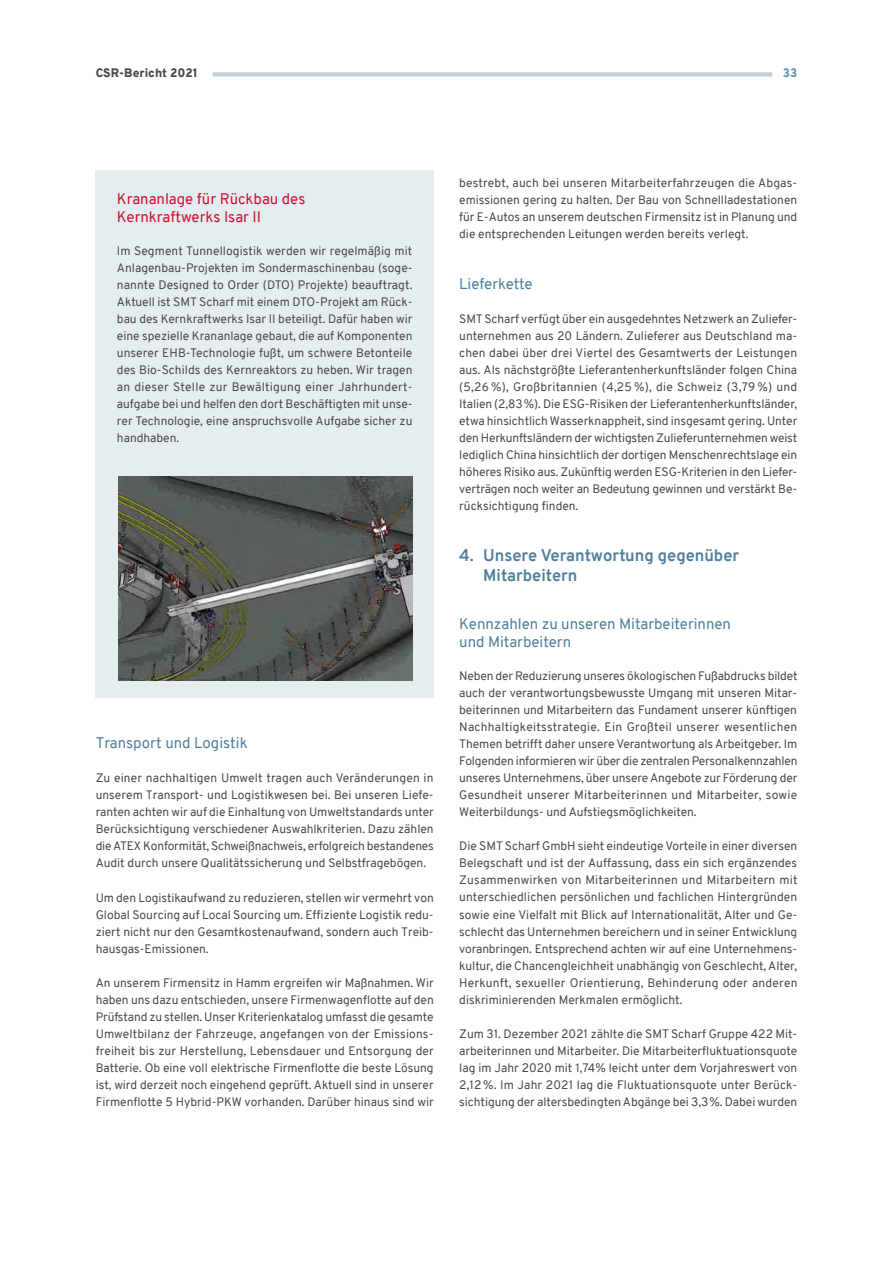
<style>
.page{position:relative;width:893px;height:1263px;background:#fff}
.page>*{position:absolute;margin:0;border:0;box-sizing:border-box;transform-origin:0 0}
.t1{font:700 16.5px/19.8px "Overpass";color:#4f7f9c}
.t2{font:15px/18px "Overpass";color:#4f7f9c}
.t3{font:15px/18px "Overpass";color:#ce0e2d}
.t4{font:12px/17px "Overpass";color:#494948}
.t5{font:900 12px "Overpass";color:#494948}
.t6{font:900 12px "Overpass";color:#6992ab}
</style>
<div class="page">
<div style="left:213px;top:72px;width:559px;height:5px;background:#c1d2dc"></div>
<div style="left:96px;top:170px;width:338px;height:527px;background:#e6edf1"></div>
<img style="left:118px;top:476px;width:294px;height:204px">
<p class="t5" style="left:96px;top:64px;width:104px">CSR-Bericht 2021</p>
<p class="t6" style="left:783px;top:64px;width:16px">33</p>
<p class="t3" style="left:117px;top:190px;width:190px">Krananlage für Rückbau des<br>Kernkraftwerks Isar II</p>
<p class="t4" style="left:117px;top:243px;width:297px">Im Segment Tunnellogistik werden wir regelmäßig mit Anlagenbau-Projekten im Sondermaschinenbau (soge&shy;nannte Designed to Order (DTO) Projekte) beauftragt.<br>Aktuell ist SMT Scharf mit einem DTO-Projekt am Rück&shy;bau des Kernkraftwerks Isar II beteiligt. Dafür haben wir eine spezielle Krananlage gebaut, die auf Komponenten unserer EHB-Technologie fußt, um schwere Betonteile des Bio-Schilds des Kernreaktors zu heben. Wir tragen an dieser Stelle zur Bewältigung einer Jahrhundert&shy;aufgabe bei und helfen den dort Beschäftigten mit unse&shy;rer Technologie, eine anspruchsvolle Aufgabe sicher zu handhaben.</p>
<p class="t2" style="left:96px;top:734px;width:153px">Transport und Logistik</p>
<p class="t4" style="left:96px;top:770px;width:340px">Zu einer nachhaltigen Umwelt tragen auch Veränderungen in unserem Transport- und Logistikwesen bei. Bei unseren Liefe&shy;ranten achten wir auf die Einhaltung von Umweltstandards unter Berücksichtigung verschiedener Auswahlkriterien. Dazu zählen die ATEX Konformität, Schweißnachweis, erfolgreich bestandenes Audit durch unsere Qualitätssicherung und Selbstfragebögen.</p>
<p class="t4" style="left:96px;top:889px;width:340px;text-align:justify">Um den Logistikaufwand zu reduzieren, stellen wir vermehrt von Global Sourcing auf Local Sourcing um. Effiziente Logistik redu&shy;ziert nicht nur den Gesamtkostenaufwand, sondern auch Treib&shy;hausgas-Emissionen.</p>
<p class="t4" style="left:96px;top:974px;width:340px">An unserem Firmensitz in Hamm ergreifen wir Maßnahmen. Wir haben uns dazu entschieden, unsere Firmenwagenflotte auf den Prüfstand zu stellen. Unser Kriterienkatalog umfasst die gesamte Umweltbilanz der Fahrzeuge, angefangen von der Emissions&shy;freiheit bis zur Herstellung, Lebensdauer und Entsorgung der Batterie. Ob eine voll elektrische Firmenflotte die beste Lösung ist, wird derzeit noch eingehend geprüft. Aktuell sind in unserer Firmenflotte 5 Hybrid-PKW vorhanden. Darüber hinaus sind wir</p>
<p class="t4" style="left:459px;top:174px;width:340px;text-align:justify">bestrebt, auch bei unseren Mitarbeiterfahrzeugen die Abgas&shy;emissionen gering zu halten. Der Bau von Schnellladestationen für E-Autos an unserem deutschen Firmensitz ist in Planung und die entsprechenden Leitungen werden bereits verlegt.</p>
<p class="t2" style="left:459px;top:275px;width:75px">Lieferkette</p>
<p class="t4" style="left:459px;top:311px;width:340px">SMT Scharf verfügt über ein ausgedehntes Netzwerk an Zuliefer&shy;unternehmen aus 20 Ländern. Zulieferer aus Deutschland ma&shy;chen dabei über drei Viertel des Gesamtwerts der Leistungen aus. Als nächstgrößte Lieferantenherkunftsländer folgen China (5,26 %), Großbritannien (4,25 %), die Schweiz (3,79 %) und Italien (2,83%). Die ESG-Risiken der Lieferantenherkunftsländer, etwa hinsichtlich Wasserknappheit, sind insgesamt gering. Unter den Herkunftsländern der wichtigsten Zulieferunternehmen weist lediglich China hinsichtlich der dortigen Menschenrechtslage ein höheres Risiko aus. Zukünftig werden ESG-Kriterien in den Liefer&shy;verträgen noch weiter an Bedeutung gewinnen und verstärkt Be&shy;rücksichtigung finden.</p>
<h1 class="t1" style="left:483px;top:546px;width:257px;text-indent:-24px">4. Unsere Verantwortung gegenüber<br>Mitarbeitern</h1>
<p class="t2" style="left:459px;top:615px;width:273px">Kennzahlen zu unseren Mitarbeiterinnen und Mitarbeitern</p>
<p class="t4" style="left:459px;top:668px;width:340px">Neben der Reduzierung unseres ökologischen Fußabdrucks bildet auch der verantwortungsbewusste Umgang mit unseren Mitar&shy;beiterinnen und Mitarbeitern das Fundament unserer künftigen Nachhaltigkeitsstrategie. Ein Großteil unserer wesentlichen Themen betrifft daher unsere Verantwortung als Arbeitgeber. Im Folgenden informieren wir über die zentralen Personalkennzahlen unseres Unternehmens, über unsere Angebote zur Förderung der Gesundheit unserer Mitarbeiterinnen und Mitarbeiter, sowie Weiterbildungs- und Aufstiegsmöglichkeiten.</p>
<p class="t4" style="left:459px;top:838px;width:340px">Die SMT Scharf GmbH sieht eindeutige Vorteile in einer diversen Belegschaft und ist der Auffassung, dass ein sich ergänzendes Zusammenwirken von Mitarbeiterinnen und Mitarbeitern mit unterschiedlichen persönlichen und fachlichen Hintergründen sowie eine Vielfalt mit Blick auf Internationalität, Alter und Ge&shy;schlecht das Unternehmen bereichern und in seiner Entwicklung voranbringen. Entsprechend achten wir auf eine Unternehmens&shy;kultur, die Chancengleichheit unabhängig von Geschlecht, Alter, Herkunft, sexueller Orientierung, Behinderung oder anderen diskriminierenden Merkmalen ermöglicht.</p>
<p class="t4" style="left:459px;top:1025px;width:340px;text-align:justify">Zum 31. Dezember 2021 zählte die SMT Scharf Gruppe 422 Mit&shy;arbeiterinnen und Mitarbeiter. Die Mitarbeiterfluktuationsquote lag im Jahr 2020 mit 1,74% leicht unter dem Vorjahreswert von 2,12 %. Im Jahr 2021 lag die Fluktuationsquote unter Berück&shy;sichtigung der altersbedingten Abgänge bei 3,3%. Dabei wurden</p>
</div>
